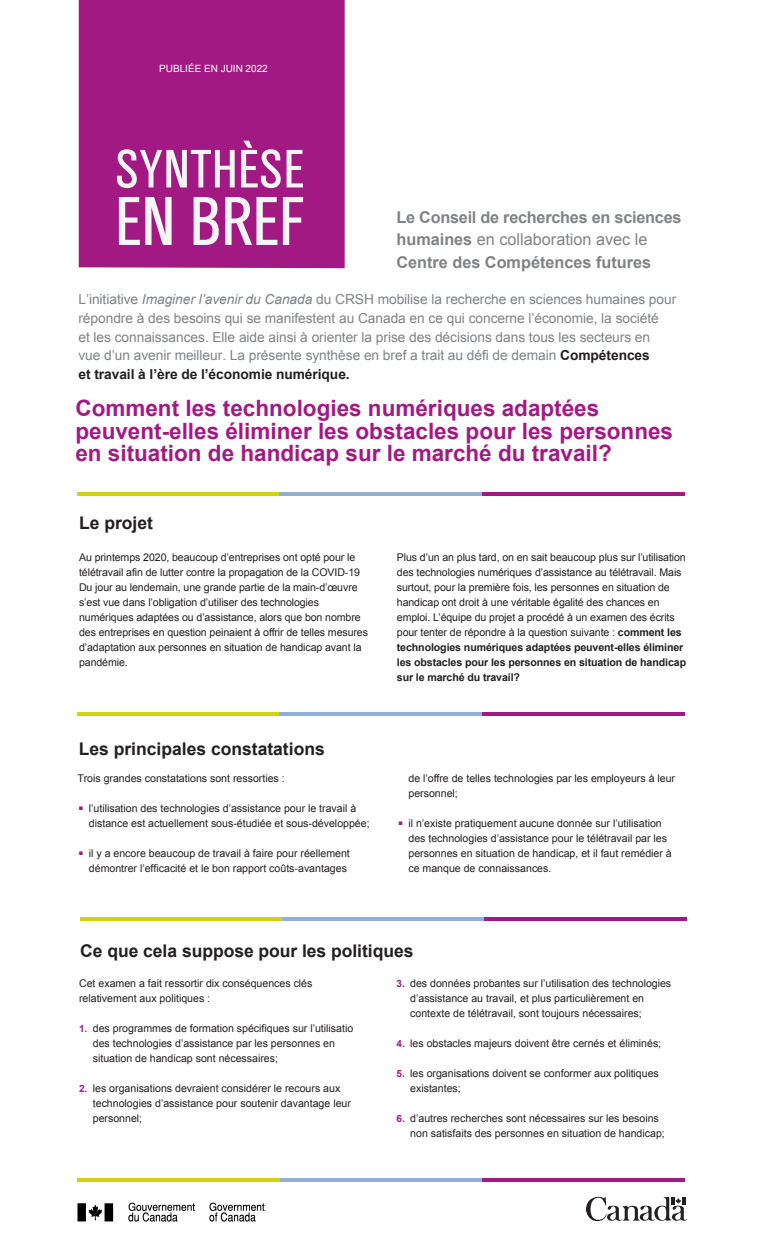
<style>
.page{position:relative;width:765px;height:1260px;background:#fff}
.page>*{position:absolute;margin:0;border:0;box-sizing:border-box;transform-origin:0 0}
.t1{font:71.88px "TV Nord EFOP Regular Con";letter-spacing:-.005em;color:#f5f5f6}
.t2{font:56.25px "TV Nord EFOP Regular Con";letter-spacing:-.005em;color:#f5f5f6}
.t3{font:700 25px "Arial";color:#a31984}
.t4{font:700 22.5px/22.5px "Arial";color:#a31984}
.t5{font:700 17.5px "Arial";color:#231f20}
.t6{font:700 16.25px/22.5px "Arial";letter-spacing:-.015em;color:#808285}
.t7{font:13.75px/18.8px "Arial";letter-spacing:-.005em;color:#808285}
.t8{font:10.62px/15px "Arial";color:#231f20}
.t9{font:10px "Arial";color:#fff}
.s1{font-weight:400}
.s2{font-style:italic}
.s3{font-weight:700;color:#231f20}
.s4{font-weight:700}
.s5{font-weight:700;font-size:10px;color:#a31984}
</style>
<div class="page">
<div style="left:79px;top:0;width:266px;height:268px;background:#a31984"></div>
<hr style="left:77px;top:712px;width:202px;height:4px;background:#d4d110">
<hr style="left:279px;top:712px;width:203px;height:4px;background:#92b0d5">
<hr style="left:482px;top:712px;width:202px;height:4px;background:#a31984">
<hr style="left:77px;top:492px;width:202px;height:4px;background:#d4d110">
<hr style="left:279px;top:492px;width:203px;height:4px;background:#92b0d5">
<hr style="left:482px;top:492px;width:202px;height:4px;background:#a31984">
<hr style="left:78px;top:1178px;width:202px;height:3px;background:#d4d110">
<hr style="left:280px;top:1178px;width:203px;height:3px;background:#92b0d5">
<hr style="left:482px;top:1178px;width:203px;height:3px;background:#a31984">
<svg style="left:586px;top:1196px;width:102px;height:25px"></svg>
<img style="left:78px;top:1203px;width:187px;height:19px">
<hr style="left:80px;top:917px;width:202px;height:4px;background:#d4d110">
<hr style="left:282px;top:917px;width:203px;height:4px;background:#92b0d5">
<hr style="left:485px;top:917px;width:202px;height:4px;background:#a31984">
<p class="t9" style="left:159px;top:62px;width:110px">PUBLIÉE EN JUIN 2022</p>
<p class="t2" style="left:115px;top:139px;width:191px">SYNTHÈSE</p>
<p class="t1" style="left:115px;top:183px;width:191px">EN BREF</p>
<p class="t6" style="left:397px;top:207px;width:287px">Le Conseil de recherches en sciences humaines <span class="s1">en collaboration avec le</span></p>
<p class="t6" style="left:397px;top:252px;width:256px">Centre des Compétences futures</p>
<p class="t7" style="left:78px;top:290px;width:599px">L’initiative <span class="s2">Imaginer l’avenir du Canada</span> du CRSH mobilise la recherche en sciences humaines pour répondre à des besoins qui se manifestent au Canada en ce qui concerne l’économie, la société<br>et les connaissances. Elle aide ainsi à orienter la prise des décisions dans tous les secteurs en<br>vue d’un avenir meilleur. La présente synthèse en bref a trait au défi de demain <span class="s3">Compétences<br></span><span class="s3">et t</span><span class="s3">ravail à l’ère de l’économie numérique.</span></p>
<p class="t4" style="left:75px;top:398px;width:599px">Comment les technologies numériques adaptées peuvent-elles éliminer les obstacles pour les personnes en situation de handicap sur le marché du travail?</p>
<p class="t5" style="left:79px;top:511px;width:75px">Le projet</p>
<p class="t8" style="left:79px;top:550px;width:290px">Au printemps 2020, beaucoup d’entreprises ont opté pour le télétravail afin de lutter contre la propagation de la COVID-19<br>Du jour au lendemain, une grande partie de la main-d’œuvre s’est vue dans l’obligation d’utiliser des technologies numériques adaptées ou d’assistance, alors que bon nombre des entreprises en question peinaient à offrir de telles mesures d’adaptation aux personnes en situation de handicap avant la pandémie.</p>
<p class="t8" style="left:397px;top:550px;width:291px">Plus d’un an plus tard, on en sait beaucoup plus sur l’utilisation des technologies numériques d’assistance au télétravail. Mais surtout, pour la première fois, les personnes en situation de handicap ont droit à une véritable égalité des chances en emploi. L’équipe du projet a procédé à un examen des écrits pour tenter de répondre à la question suivante : <span class="s4">comment les technologies numériques adaptées peuvent-elles éliminer les obstacles pour les personnes en situation de handicap sur le marché du travail?</span></p>
<p class="t5" style="left:79px;top:737px;width:248px">Les principales constatations</p>
<p class="t8" style="left:78px;top:771px;width:209px">Trois grandes constatations sont ressorties :</p>
<p class="t3" style="left:78px;top:785px;width:8px">.</p>
<p class="t8" style="left:89px;top:801px;width:282px">l’utilisation des technologies d’assistance pour le travail à distance est actuellement sous-étudiée et sous-développée;</p>
<p class="t3" style="left:78px;top:830px;width:8px">.</p>
<p class="t8" style="left:89px;top:846px;width:263px">il y a encore beaucoup de travail à faire pour réellement démontrer l’efficacité et le bon rapport coûts-avantages</p>
<p class="t8" style="left:408px;top:771px;width:268px">de l’offre de telles technologies par les employeurs à leur personnel;</p>
<p class="t3" style="left:397px;top:800px;width:8px">.</p>
<p class="t8" style="left:408px;top:816px;width:265px">il n’existe pratiquement aucune donnée sur l’utilisation des technologies d’assistance pour le télétravail par les personnes en situation de handicap, et il faut remédier à ce manque de connaissances.</p>
<p class="t5" style="left:80px;top:939px;width:335px">Ce que cela suppose pour les politiques</p>
<p class="t8" style="left:410px;top:976px;width:263px;text-indent:-14px"><span class="s5">3.</span> des données probantes sur l’utilisation des technologies d’assistance au travail, et plus particulièrement en contexte de télétravail, sont toujours nécessaires;</p>
<p class="t8" style="left:397px;top:1036px;width:266px"><span class="s5">4.</span> les obstacles majeurs doivent être cernés et éliminés;</p>
<p class="t8" style="left:410px;top:1066px;width:250px;text-indent:-14px"><span class="s5">5.</span> les organisations doivent se conformer aux politiques existantes;</p>
<p class="t8" style="left:410px;top:1111px;width:256px;text-indent:-14px"><span class="s5">6.</span> d’autres recherches sont nécessaires sur les besoins non satisfaits des personnes en situation de handicap;</p>
<p class="t8" style="left:79px;top:976px;width:235px">Cet examen a fait ressortir dix conséquences clés relativement aux politiques :</p>
<p class="t8" style="left:93px;top:1021px;width:262px;text-indent:-14px"><span class="s5">1.</span> des programmes de formation spécifiques sur l’utilisatio des technologies d’assistance par les personnes en situation de handicap sont nécessaires;</p>
<p class="t8" style="left:93px;top:1081px;width:260px;text-indent:-14px"><span class="s5">2.</span> les organisations devraient considérer le recours aux technologies d’assistance pour soutenir davantage leur personnel;</p>
</div>
